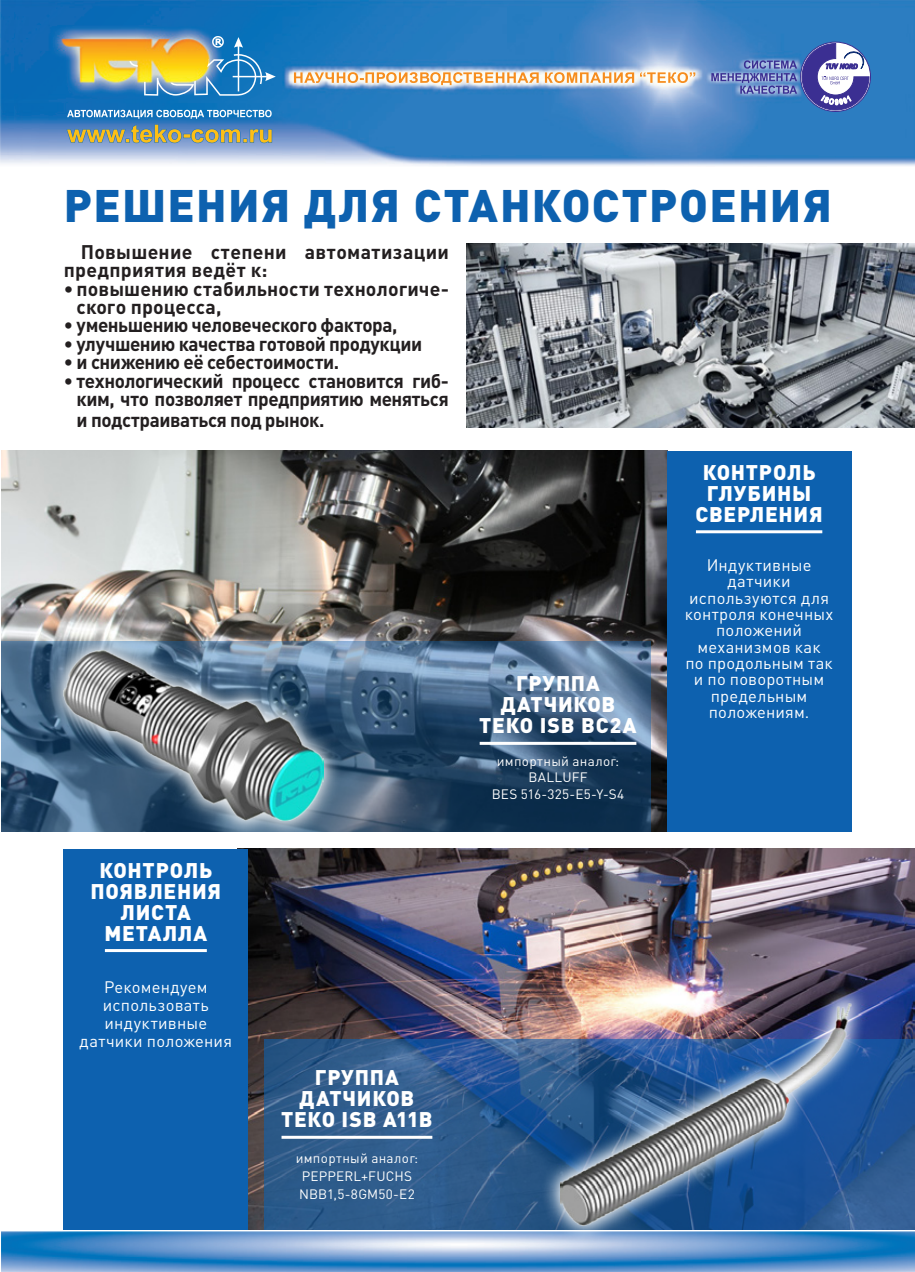
<style>
.page{position:relative;width:915px;height:1272px;background:#fff}
.page>*{position:absolute;margin:0;border:0;box-sizing:border-box;transform-origin:0 0}
.t1{font:900 45px "DIN Pro";letter-spacing:.03em;color:#0d61af}
.t2{font:900 21px/21px "DIN Pro";letter-spacing:.035em;color:#fff;text-align:center}
.t3{font:700 19.5px/18.5px "DIN Pro";letter-spacing:-.015em;color:#231f20;text-align:right}
.t4{font:700 19.5px/18.5px "DIN Pro";letter-spacing:.005em;color:#231f20}
.t5{font:700 19.5px/18.5px "DIN Pro";letter-spacing:.015em;color:#231f20}
.t6{font:16.5px/16.4px "DIN Pro";letter-spacing:.01em;color:#fff;text-align:center}
.t7{font:13.5px/16.4px "DIN Pro";letter-spacing:.02em;color:#fff;text-align:center}
</style>
<div class="page">
<img style="left:1px;top:1231px;width:913px;height:40px">
<img style="left:248px;top:848px;width:666px;height:381px">
<img style="left:1px;top:451px;width:665px;height:380px">
<img style="left:14px;top:0;width:900px;height:166px">
<svg style="left:129px;top:36px;width:147px;height:60px;background:#86a28f"></svg>
<svg style="left:66px;top:110px;width:206px;height:34px;background:#7296a5"></svg>
<svg style="left:294px;top:72px;width:401px;height:13px"></svg>
<svg style="left:711px;top:43px;width:158px;height:68px;background:#6684c1"></svg>
<div style="left:666px;top:451px;width:184px;height:380px;background:#0d61af"></div>
<svg style="left:1px;top:641px;width:648px;height:191px;background:#3c5b7a"></svg>
<div style="left:64px;top:848px;width:184px;height:381px;background:#0d61af"></div>
<img style="left:466px;top:244px;width:448px;height:183px">
<hr style="left:695px;top:530px;width:127px;height:3px;background:#fff">
<hr style="left:105px;top:949px;width:102px;height:3px;background:#fff">
<img style="left:45px;top:630px;width:297px;height:202px">
<img style="left:64px;top:650px;width:259px;height:170px">
<svg style="left:265px;top:1039px;width:649px;height:190px;background:#2d5a8e"></svg>
<img style="left:540px;top:983px;width:329px;height:260px">
<img style="left:560px;top:1002px;width:290px;height:223px">
<hr style="left:479px;top:741px;width:157px;height:3px;background:#fff">
<hr style="left:281px;top:1135px;width:151px;height:3px;background:#fff">
<h1 class="t1" style="left:64px;top:175px;width:769px">РЕШЕНИЯ ДЛЯ СТАНКОСТРОЕНИЯ</h1>
<p class="t5" style="left:64px;top:241px;width:386px;text-indent:17px">Повышение степени автоматизации предприятия ведёт к:</p>
<p class="t4" style="left:77px;top:278px;width:374px;text-indent:-13px">• повышению стабильности технологиче&shy;ского процесса,</p>
<p class="t3" style="left:64px;top:315px;width:335px">• уменьшению человеческого фактора,</p>
<p class="t3" style="left:64px;top:334px;width:360px">• улучшению качества готовой продукции</p>
<p class="t3" style="left:64px;top:352px;width:277px">• и снижению её себестоимости.</p>
<p class="t3" style="left:64px;top:371px;width:386px">• технологический процесс становится гиб&shy;ким, что позволяет предприятию меняться</p>
<p class="t3" style="left:77px;top:410px;width:249px">и подстраиваться под рынок.</p>
<p class="t2" style="left:695px;top:461px;width:129px">КОНТРОЛЬ<br>ГЛУБИНЫ<br>СВЕРЛЕНИЯ</p>
<p class="t6" style="left:684px;top:556px;width:150px">Индуктивные датчики используются для контроля конечных положений механизмов как<br>по продольным так и по поворотным предельным положениям.</p>
<p class="t2" style="left:479px;top:672px;width:159px">ГРУППА<br>ДАТЧИКОВ<br>ТЕКО ISB BC2A</p>
<p class="t7" style="left:491px;top:752px;width:134px">импортный аналог:<br>BALLUFF<br>BES 516-325-E5-Y-S4</p>
<p class="t2" style="left:90px;top:858px;width:132px">КОНТРОЛЬ<br>ПОЯВЛЕНИЯ<br>ЛИСТА<br>МЕТАЛЛА</p>
<p class="t6" style="left:80px;top:977px;width:154px;line-height:18px">Рекомендуем использовать индуктивные датчики положения</p>
<p class="t2" style="left:281px;top:1066px;width:153px">ГРУППА<br>ДАТЧИКОВ<br>ТЕКО ISB A11B</p>
<p class="t7" style="left:296px;top:1148px;width:124px;line-height:18px;text-align:left">импортный аналог:<br>PEPPERL+FUCHS<br>NBB1,5-8GM50-E2</p>
</div>
